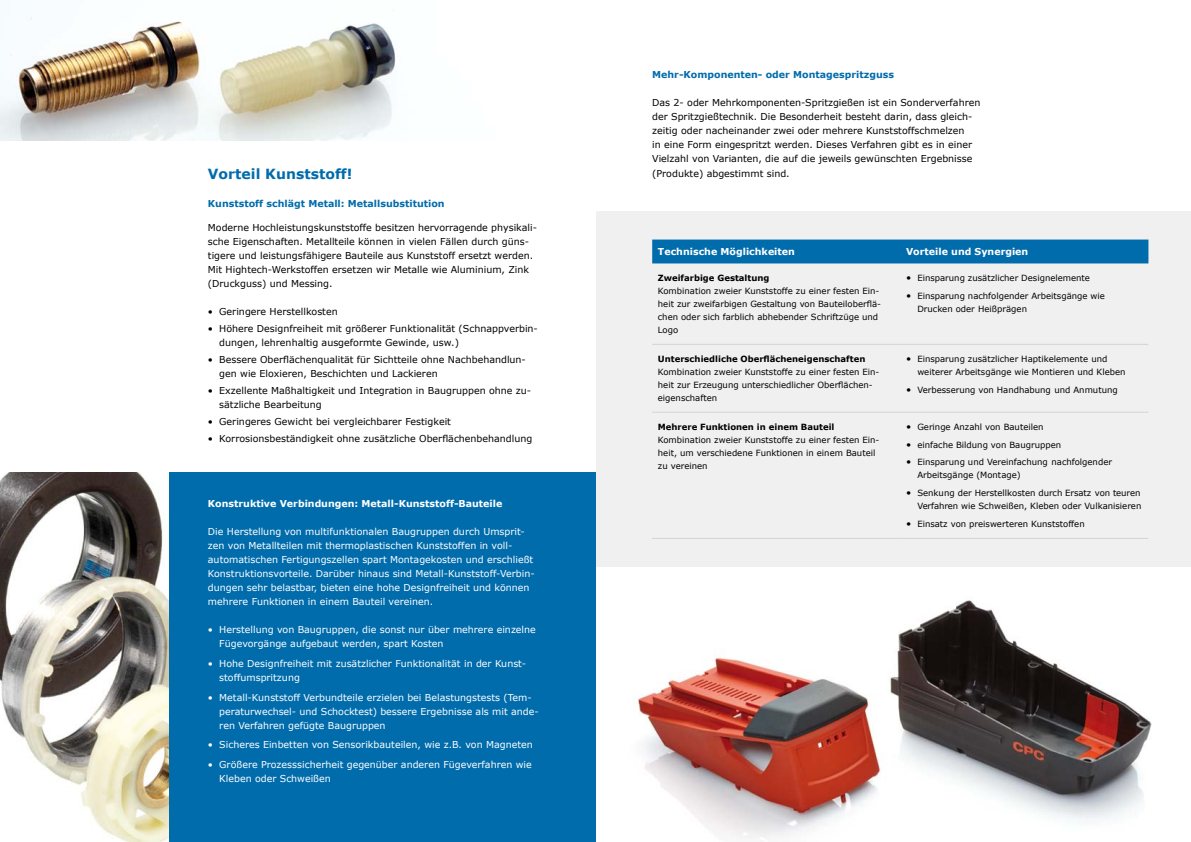
<style>
.page{position:relative;width:1191px;height:842px;background:#fff}
.page>*{position:absolute;margin:0;border:0;box-sizing:border-box;transform-origin:0 0}
.t1{font:700 14px "Verdana";color:#006cac}
.t2{font:9.5px/14px "Verdana";color:#000}
.t3{font:9.5px/14px "Verdana";color:#fff}
.t4{font:700 9.5px "Verdana";color:#fff}
.t5{font:700 9.5px "Verdana";color:#006cac}
.t6{font:8.5px/13px "Verdana";color:#000}
.t7{font:700 8.5px "Verdana";color:#000}
.s1{font-size:9.5px}
</style>
<div class="page">
<div style="left:0;top:472px;width:595px;height:370px;background:#006cac"></div>
<img style="left:0;top:472px;width:169px;height:370px">
<img style="left:636px;top:600px;width:516px;height:239px">
<div style="left:596px;top:212px;width:595px;height:355px;background:#f0f0f1"></div>
<div style="left:652px;top:240px;width:496px;height:23px;background:#006cac"></div>
<hr style="left:652px;top:344px;width:248px;height:1px;background:#d2d4d4">
<hr style="left:900px;top:344px;width:248px;height:1px;background:#d2d4d4">
<hr style="left:652px;top:412px;width:248px;height:1px;background:#d2d4d4">
<hr style="left:900px;top:412px;width:248px;height:1px;background:#d2d4d4">
<hr style="left:652px;top:538px;width:248px;height:1px;background:#d2d4d4">
<hr style="left:900px;top:538px;width:248px;height:1px;background:#d2d4d4">
<img style="left:0;top:10px;width:396px;height:130px">
<p class="t5" style="left:652px;top:68px;width:243px">Mehr-Komponenten- oder Montagespritzguss</p>
<p class="t2" style="left:652px;top:96px;width:330px">Das 2- oder Mehrkomponenten-Spritzgießen ist ein Sonderverfahren der Spritzgießtechnik. Die Besonderheit besteht darin, dass gleich&shy;zeitig oder nacheinander zwei oder mehrere Kunststoffschmelzen<br>in eine Form eingespritzt werden. Dieses Verfahren gibt es in einer Vielzahl von Varianten, die auf die jeweils gewünschten Ergebnisse</p>
<h1 class="t1" style="left:208px;top:164px;width:146px">Vorteil Kunststoff!</h1>
<p class="t2" style="left:652px;top:167px;width:139px">(Produkte) abgestimmt sind.</p>
<p class="t5" style="left:208px;top:197px;width:238px">Kunststoff schlägt Metall: Metallsubstitution</p>
<p class="t2" style="left:208px;top:221px;width:331px">Moderne Hochleistungskunststoffe besitzen hervorragende physikali&shy;sche Eigenschaften. Metallteile können in vielen Fällen durch güns&shy;tigere und leistungsfähigere Bauteile aus Kunststoff ersetzt werden.<br>Mit Hightech-Werkstoffen ersetzen wir Metalle wie Aluminium, Zink (Druckguss) und Messing.</p>
<p class="t2" style="left:208px;top:305px;width:131px">• Geringere Herstellkosten</p>
<p class="t2" style="left:219px;top:322px;width:320px;text-indent:-11px">• Höhere Designfreiheit mit größerer Funktionalität (Schnappverbin&shy;dungen, lehrenhaltig ausgeformte Gewinde, usw.)</p>
<p class="t2" style="left:219px;top:352px;width:308px;text-indent:-11px">• Bessere Oberflächenqualität für Sichtteile ohne Nachbehandlun&shy;gen wie Eloxieren, Beschichten und Lackieren</p>
<p class="t2" style="left:219px;top:383px;width:313px;text-indent:-11px">• Exzellente Maßhaltigkeit und Integration in Baugruppen ohne zu&shy;sätzliche Bearbeitung</p>
<p class="t2" style="left:208px;top:414px;width:244px">• Geringeres Gewicht bei vergleichbarer Festigkeit</p>
<p class="t2" style="left:208px;top:431px;width:326px">• Korrosionsbeständigkeit ohne zusätzliche Oberflächenbehandlung</p>
<p class="t4" style="left:658px;top:245px;width:139px">Technische Möglichkeiten</p>
<p class="t4" style="left:906px;top:245px;width:124px">Vorteile und Synergien</p>
<p class="t7" style="left:658px;top:272px;width:113px">Zweifarbige Gestaltung</p>
<p class="t6" style="left:658px;top:284px;width:225px">Kombination zweier Kunststoffe zu einer festen Ein&shy;heit zur zweifarbigen Gestaltung von Bauteiloberflä&shy;chen oder sich farblich abhebender Schriftzüge und Logo</p>
<p class="t6" style="left:906px;top:271px;width:185px"><span class="s1">•</span> Einsparung zusätzlicher Designelemente</p>
<p class="t6" style="left:917px;top:289px;width:189px;text-indent:-11px"><span class="s1">•</span> Einsparung nachfolgender Arbeitsgänge wie<br>Drucken oder Heißprägen</p>
<p class="t7" style="left:658px;top:353px;width:209px">Unterschiedliche Oberflächeneigenschaften</p>
<p class="t6" style="left:658px;top:365px;width:223px">Kombination zweier Kunststoffe zu einer festen Ein&shy;heit zur Erzeugung unterschiedlicher Oberflächen&shy;eigenschaften</p>
<p class="t6" style="left:917px;top:352px;width:210px;text-indent:-11px"><span class="s1">•</span> Einsparung zusätzlicher Haptikelemente und weiterer Arbeitsgänge wie Montieren und Kleben</p>
<p class="t6" style="left:906px;top:383px;width:213px"><span class="s1">•</span> Verbesserung von Handhabung und Anmutung</p>
<p class="t7" style="left:658px;top:421px;width:178px">Mehrere Funktionen in einem Bauteil</p>
<p class="t6" style="left:658px;top:433px;width:223px">Kombination zweier Kunststoffe zu einer festen Ein&shy;heit, um verschiedene Funktionen in einem Bauteil zu vereinen</p>
<p class="t6" style="left:906px;top:420px;width:139px"><span class="s1">•</span> Geringe Anzahl von Bauteilen</p>
<p class="t6" style="left:906px;top:438px;width:157px"><span class="s1">•</span> einfache Bildung von Baugruppen</p>
<p class="t6" style="left:917px;top:456px;width:196px;text-indent:-11px"><span class="s1">•</span> Einsparung und Vereinfachung nachfolgender<br>Arbeitsgänge (Montage)</p>
<p class="t6" style="left:906px;top:487px;width:237px;text-align:right"><span class="s1">•</span> Senkung der Herstellkosten durch Ersatz von teuren<br>Verfahren wie Schweißen, Kleben oder Vulkanisieren</p>
<p class="t6" style="left:906px;top:517px;width:180px"><span class="s1">•</span> Einsatz von preiswerteren Kunststoffen</p>
<p class="t4" style="left:208px;top:497px;width:296px">Konstruktive Verbindungen: Metall-Kunststoff-Bauteile</p>
<p class="t3" style="left:208px;top:524px;width:328px">Die Herstellung von multifunktionalen Baugruppen durch Umsprit&shy;zen von Metallteilen mit thermoplastischen Kunststoffen in voll&shy;automatischen Fertigungszellen spart Montagekosten und erschließt Konstruktionsvorteile. Darüber hinaus sind Metall-Kunststoff-Verbin&shy;dungen sehr belastbar, bieten eine hohe Designfreiheit und können mehrere Funktionen in einem Bauteil vereinen.</p>
<p class="t3" style="left:219px;top:622px;width:318px;text-indent:-11px">• Herstellung von Baugruppen, die sonst nur über mehrere einzelne<br>Fügevorgänge aufgebaut werden, spart Kosten</p>
<p class="t3" style="left:219px;top:656px;width:308px;text-indent:-11px">• Hohe Designfreiheit mit zusätzlicher Funktionalität in der Kunst&shy;stoffumspritzung</p>
<p class="t3" style="left:219px;top:690px;width:321px;text-indent:-11px">• Metall-Kunststoff Verbundteile erzielen bei Belastungstests (Tem&shy;peraturwechsel- und Schocktest) bessere Ergebnisse als mit ande&shy;ren Verfahren gefügte Baugruppen</p>
<p class="t3" style="left:208px;top:738px;width:326px">• Sicheres Einbetten von Sensorikbauteilen, wie z.B. von Magneten</p>
<p class="t3" style="left:219px;top:758px;width:314px;text-indent:-11px">• Größere Prozesssicherheit gegenüber anderen Fügeverfahren wie<br>Kleben oder Schweißen</p>
</div>
